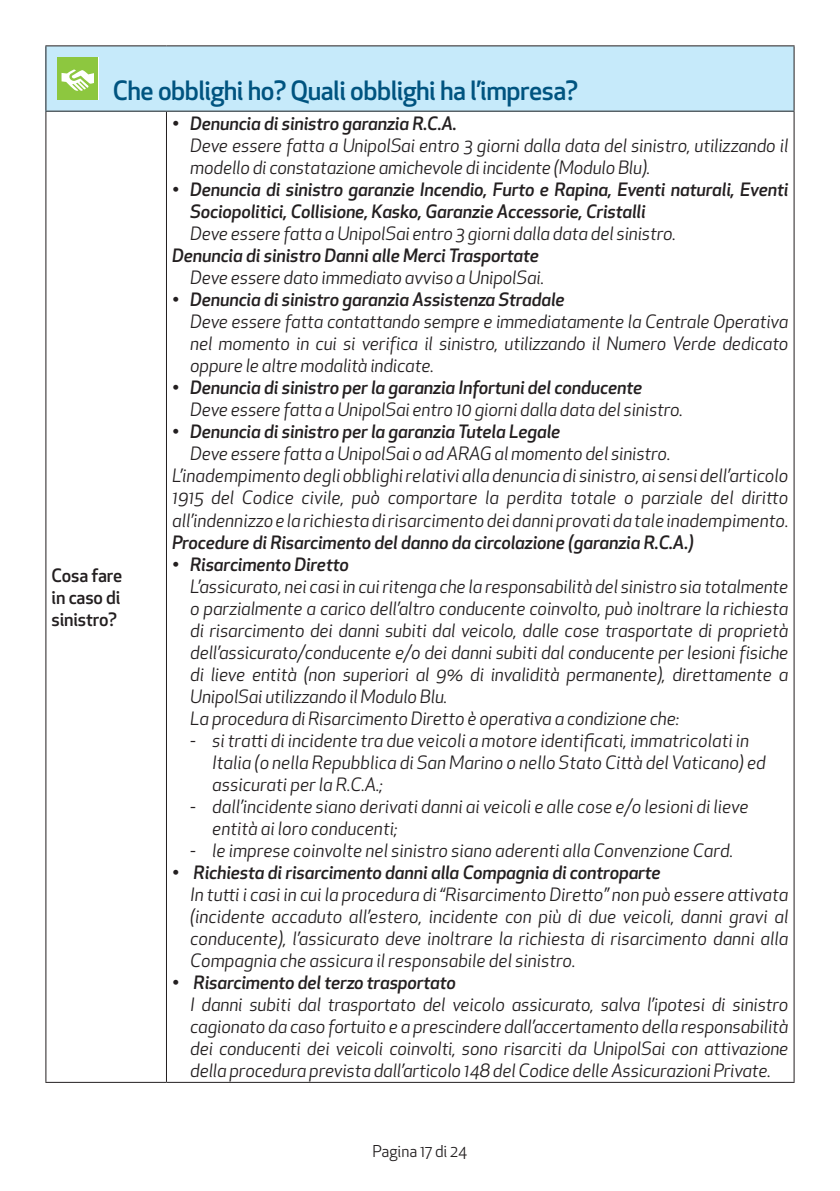
<style>
.page{position:relative;width:840px;height:1191px;background:#fff}
.page>*{position:absolute;margin:0;border:0;box-sizing:border-box;transform-origin:0 0}
.t1{font:500 26px "Apex New";letter-spacing:-.02em;color:#005480}
.t2{font:italic 18px/22px "Apex New";letter-spacing:-.01em;color:#231f20}
.t3{font:italic 500 18px/22px "Apex New";letter-spacing:-.01em;color:#231f20}
.t4{font:500 18px/22px "Apex New";letter-spacing:-.01em;color:#231f20;text-align:justify}
.t5{font:16px "Apex New";color:#231f20}
</style>
<div class="page">
<div style="left:46px;top:46px;width:747px;height:65px;background:#c6eafa"></div>
<hr style="left:45px;top:45px;width:121px;height:1px;background:#231f20">
<hr style="left:45px;top:46px;width:1px;height:65px;background:#231f20">
<hr style="left:166px;top:45px;width:628px;height:1px;background:#231f20">
<hr style="left:793px;top:46px;width:1px;height:65px;background:#231f20">
<hr style="left:45px;top:111px;width:121px;height:1px;background:#231f20">
<hr style="left:45px;top:112px;width:1px;height:969px;background:#231f20">
<hr style="left:166px;top:111px;width:628px;height:1px;background:#231f20">
<hr style="left:166px;top:112px;width:1px;height:969px;background:#231f20">
<hr style="left:793px;top:112px;width:1px;height:969px;background:#231f20">
<hr style="left:45px;top:1081px;width:121px;height:1px;background:#231f20">
<hr style="left:166px;top:1081px;width:628px;height:1px;background:#231f20">
<div style="left:57px;top:57px;width:41px;height:43px;background:#8dc73f"></div>
<svg style="left:61px;top:69px;width:33px;height:22px"></svg>
<h1 class="t1" style="left:113px;top:73px;width:467px">Che obblighi ho? Quali obblighi ha l’impresa?</h1>
<p class="t4" style="left:52px;top:563px;width:72px">Cosa fare in caso di sinistro?</p>
<p class="t3" style="left:172px;top:112px;width:286px">• Denuncia di sinistro garanzia R.C.A.</p>
<p class="t2" style="left:190px;top:135px;width:599px">Deve essere fatta a UnipolSai entro 3 giorni dalla data del sinistro, utilizzando il modello di constatazione amichevole di incidente (Modulo Blu).</p>
<p class="t3" style="left:190px;top:178px;width:599px;text-indent:-18px">• Denuncia di sinistro garanzie Incendio, Furto e Rapina, Eventi naturali, Eventi<br>Sociopolitici, Collisione, Kasko, Garanzie Accessorie, Cristalli</p>
<p class="t2" style="left:190px;top:223px;width:487px">Deve essere fatta a UnipolSai entro 3 giorni dalla data del sinistro.</p>
<p class="t3" style="left:172px;top:244px;width:368px">Denuncia di sinistro Danni alle Merci Trasportate</p>
<p class="t2" style="left:190px;top:267px;width:355px">Deve essere dato immediato avviso a UnipolSai.</p>
<p class="t3" style="left:172px;top:288px;width:394px">• Denuncia di sinistro garanzia Assistenza Stradale</p>
<p class="t2" style="left:190px;top:311px;width:599px;text-align:justify">Deve essere fatta contattando sempre e immediatamente la Centrale Operativa nel momento in cui si verifica il sinistro, utilizzando il Numero Verde dedicato oppure le altre modalità indicate.</p>
<p class="t3" style="left:172px;top:376px;width:471px">• Denuncia di sinistro per la garanzia Infortuni del conducente</p>
<p class="t2" style="left:190px;top:399px;width:494px">Deve essere fatta a UnipolSai entro 10 giorni dalla data del sinistro.</p>
<p class="t3" style="left:172px;top:420px;width:389px">• Denuncia di sinistro per la garanzia Tutela Legale</p>
<p class="t2" style="left:172px;top:443px;width:617px;text-indent:18px">Deve essere fatta a UnipolSai o ad ARAG al momento del sinistro.<br>L’inadempimento degli obblighi relativi alla denuncia di sinistro, ai sensi dell’articolo 1915 del Codice civile, può comportare la perdita totale o parziale del diritto all’indennizzo e la richiesta di risarcimento dei danni provati da tale inadempimento.</p>
<p class="t3" style="left:172px;top:530px;width:523px">Procedure di Risarcimento del danno da circolazione (garanzia R.C.A.)</p>
<p class="t3" style="left:172px;top:552px;width:178px">• Risarcimento Diretto</p>
<p class="t2" style="left:190px;top:575px;width:599px">L’assicurato, nei casi in cui ritenga che la responsabilità del sinistro sia totalmente o parzialmente a carico dell’altro conducente coinvolto, può inoltrare la richiesta di risarcimento dei danni subiti dal veicolo, dalle cose trasportate di proprietà dell’assicurato/conducente e/o dei danni subiti dal conducente per lesioni fisiche di lieve entità (non superiori al 9% di invalidità permanente), direttamente a UnipolSai utilizzando il Modulo Blu.<br>La procedura di Risarcimento Diretto è operativa a condizione che:</p>
<p class="t2" style="left:212px;top:729px;width:555px;text-indent:-22px">- si tratti di incidente tra due veicoli a motore identificati, immatricolati in<br>Italia (o nella Repubblica di San Marino o nello Stato Città del Vaticano) ed assicurati per la R.C.A.;</p>
<p class="t2" style="left:212px;top:795px;width:537px;text-indent:-22px">- dall’incidente siano derivati danni ai veicoli e alle cose e/o lesioni di lieve entità ai loro conducenti;</p>
<p class="t2" style="left:190px;top:839px;width:544px">- le imprese coinvolte nel sinistro siano aderenti alla Convenzione Card.</p>
<p class="t3" style="left:172px;top:860px;width:489px">• Richiesta di risarcimento danni alla Compagnia di controparte</p>
<p class="t2" style="left:190px;top:883px;width:599px;text-align:justify">In tutti i casi in cui la procedura di “Risarcimento Diretto” non può essere attivata (incidente accaduto all’estero, incidente con più di due veicoli, danni gravi al conducente), l’assicurato deve inoltrare la richiesta di risarcimento danni alla Compagnia che assicura il responsabile del sinistro.</p>
<p class="t3" style="left:172px;top:970px;width:285px">• Risarcimento del terzo trasportato</p>
<p class="t2" style="left:190px;top:993px;width:599px;text-align:justify">I danni subiti dal trasportato del veicolo assicurato, salva l’ipotesi di sinistro cagionato da caso fortuito e a prescindere dall’accertamento della responsabilità dei conducenti dei veicoli coinvolti, sono risarciti da UnipolSai con attivazione della procedura prevista dall’articolo 148 del Codice delle Assicurazioni Private.</p>
<p class="t5" style="left:372px;top:1141px;width:96px">Pagina 17 di 24</p>
</div>
